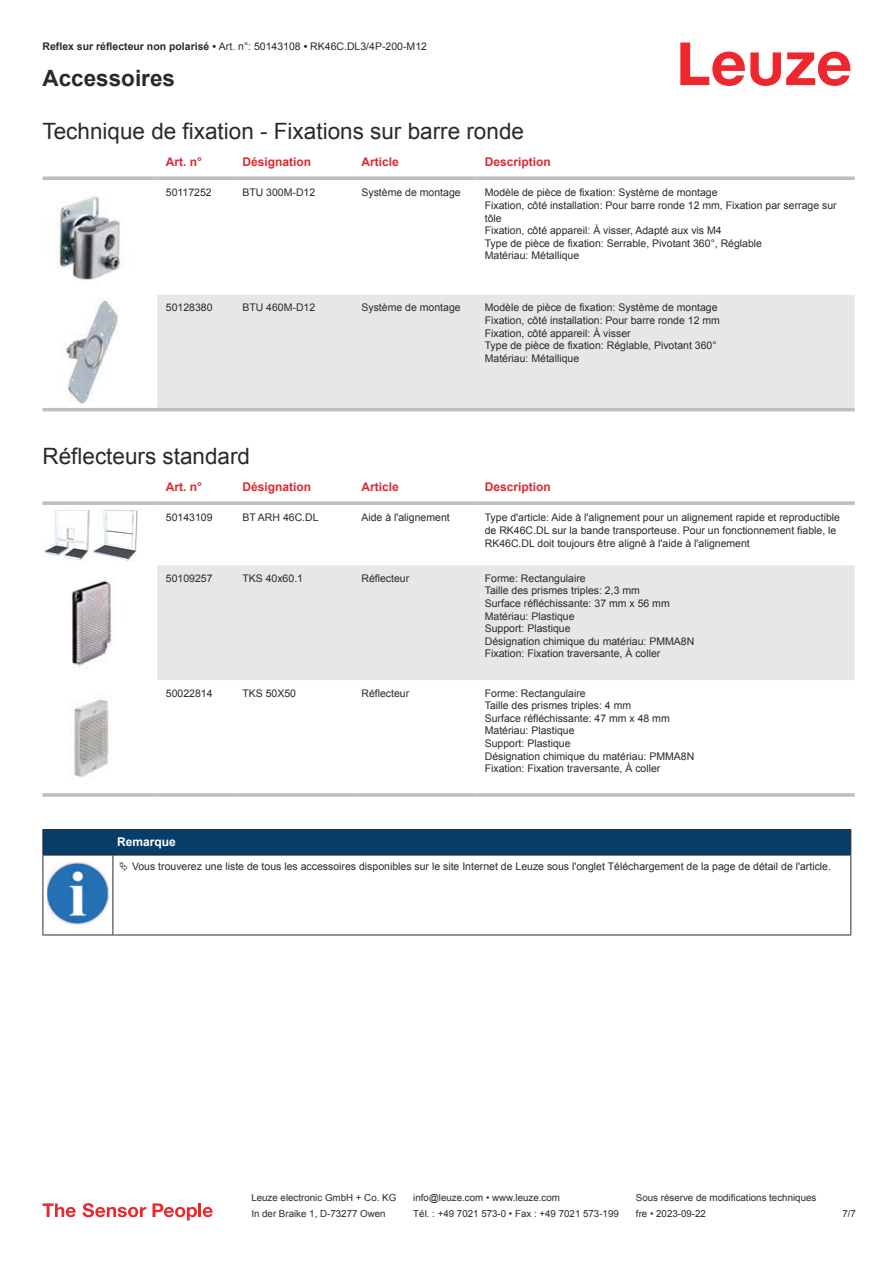
<style>
.page{position:relative;width:893px;height:1263px;background:#fff}
.page>*{position:absolute;margin:0;border:0;box-sizing:border-box;transform-origin:0 0}
.t1{font:22.5px "Arial";color:#2b292a}
.t2{font:700 22.5px "Arial";color:#2b292a}
.t3{font:700 12px "Arial";color:#db2a30}
.t4{font:700 12px "Arial";color:#fff}
.t5{font:10.5px/12.6px "Arial";color:#2b292a}
.t6{font:9.75px "Arial";color:#2b292a}
.s1{font-weight:700}
</style>
<div class="page">
<svg style="left:680px;top:43px;width:170px;height:43px"></svg>
<div style="left:157px;top:295px;width:698px;height:113px;background:#e6e7e9"></div>
<svg style="left:43px;top:176px;width:114px;height:4px"></svg>
<svg style="left:157px;top:176px;width:77px;height:4px"></svg>
<svg style="left:234px;top:176px;width:119px;height:4px"></svg>
<svg style="left:353px;top:176px;width:123px;height:4px"></svg>
<svg style="left:476px;top:176px;width:379px;height:4px;background:#c4c6c8"></svg>
<hr style="left:43px;top:408px;width:114px;height:3px;background:#bdbfc1">
<hr style="left:157px;top:408px;width:77px;height:3px;background:#bdbfc1">
<hr style="left:234px;top:408px;width:119px;height:3px;background:#bdbfc1">
<hr style="left:353px;top:408px;width:123px;height:3px;background:#bdbfc1">
<hr style="left:476px;top:408px;width:379px;height:3px;background:#bdbfc1">
<img style="left:57px;top:196px;width:65px;height:84px">
<img style="left:65px;top:299px;width:54px;height:106px">
<div style="left:157px;top:565px;width:698px;height:115px;background:#e6e7e9"></div>
<svg style="left:43px;top:501px;width:114px;height:4px"></svg>
<svg style="left:157px;top:501px;width:77px;height:4px"></svg>
<svg style="left:234px;top:501px;width:119px;height:4px"></svg>
<svg style="left:353px;top:501px;width:123px;height:4px"></svg>
<svg style="left:476px;top:501px;width:379px;height:4px;background:#c3c5c7"></svg>
<svg style="left:43px;top:793px;width:114px;height:4px"></svg>
<hr style="left:157px;top:793px;width:77px;height:4px;background:#c5c7c9">
<svg style="left:234px;top:793px;width:119px;height:4px"></svg>
<svg style="left:353px;top:793px;width:123px;height:4px"></svg>
<hr style="left:476px;top:793px;width:379px;height:4px;background:#c5c7c9">
<img style="left:43px;top:509px;width:95px;height:52px">
<img style="left:72px;top:580px;width:44px;height:87px">
<img style="left:73px;top:699px;width:36px;height:79px">
<hr style="left:43px;top:855px;width:70px;height:1px;background:#2b292a">
<svg style="left:43px;top:829px;width:808px;height:26px;background:#083c65"></svg>
<hr style="left:113px;top:855px;width:738px;height:1px;background:#2b292a">
<hr style="left:43px;top:855px;width:1px;height:75px;background:#2b292a">
<hr style="left:113px;top:855px;width:1px;height:75px;background:#2b292a">
<hr style="left:850px;top:855px;width:1px;height:75px;background:#2b292a">
<hr style="left:43px;top:934px;width:70px;height:1px;background:#2b292a">
<hr style="left:113px;top:934px;width:738px;height:1px;background:#2b292a">
<img style="left:47px;top:861px;width:61px;height:63px">
<svg style="left:43px;top:1203px;width:33px;height:14px"></svg>
<svg style="left:83px;top:1203px;width:63px;height:14px"></svg>
<svg style="left:153px;top:1203px;width:44px;height:17px"></svg>
<hr style="left:198px;top:1203px;width:3px;height:14px;background:#ed272d">
<svg style="left:203px;top:1207px;width:10px;height:10px"></svg>
<p class="t5" style="left:43px;top:41px;width:386px"><span class="s1">Reflex sur réflecteur non polarisé •</span> Art. n°: 50143108 <span class="s1">•</span> RK46C.DL3/4P-200-M12</p>
<h1 class="t2" style="left:43px;top:70px;width:134px">Accessoires</h1>
<h1 class="t1" style="left:43px;top:123px;width:483px">Technique de fixation - Fixations sur barre ronde</h1>
<p class="t3" style="left:166px;top:157px;width:38px">Art. n°</p>
<p class="t3" style="left:242px;top:157px;width:70px">Désignation</p>
<p class="t3" style="left:361px;top:157px;width:39px">Article</p>
<p class="t3" style="left:485px;top:157px;width:68px">Description</p>
<p class="t5" style="left:166px;top:187px;width:47px">50117252</p>
<p class="t5" style="left:242px;top:187px;width:74px">BTU 300M-D12</p>
<p class="t5" style="left:361px;top:187px;width:101px">Système de montage</p>
<p class="t5" style="left:485px;top:187px;width:353px">Modèle de pièce de fixation: Système de montage<br>Fixation, côté installation: Pour barre ronde 12 mm, Fixation par serrage sur tôle<br>Fixation, côté appareil: À visser, Adapté aux vis M4<br>Type de pièce de fixation: Serrable, Pivotant 360°, Réglable<br>Matériau: Métallique</p>
<p class="t5" style="left:166px;top:302px;width:48px">50128380</p>
<p class="t5" style="left:242px;top:302px;width:74px">BTU 460M-D12</p>
<p class="t5" style="left:361px;top:302px;width:101px">Système de montage</p>
<p class="t5" style="left:485px;top:302px;width:237px">Modèle de pièce de fixation: Système de montage Fixation, côté installation: Pour barre ronde 12 mm Fixation, côté appareil: À visser<br>Type de pièce de fixation: Réglable, Pivotant 360° Matériau: Métallique</p>
<h1 class="t1" style="left:43px;top:448px;width:209px">Réflecteurs standard</h1>
<p class="t3" style="left:166px;top:482px;width:38px">Art. n°</p>
<p class="t3" style="left:242px;top:482px;width:70px">Désignation</p>
<p class="t3" style="left:361px;top:482px;width:39px">Article</p>
<p class="t3" style="left:485px;top:482px;width:68px">Description</p>
<p class="t5" style="left:166px;top:512px;width:48px">50143109</p>
<p class="t5" style="left:242px;top:512px;width:78px">BT ARH 46C.DL</p>
<p class="t5" style="left:361px;top:512px;width:90px">Aide à l'alignement</p>
<p class="t5" style="left:485px;top:512px;width:357px">Type d'article: Aide à l'alignement pour un alignement rapide et reproductible de RK46C.DL sur la bande transporteuse. Pour un fonctionnement fiable, le<br>RK46C.DL doit toujours être aligné à l'aide à l'alignement</p>
<p class="t5" style="left:166px;top:573px;width:48px">50109257</p>
<p class="t5" style="left:242px;top:573px;width:62px">TKS 40x60.1</p>
<p class="t5" style="left:361px;top:573px;width:49px">Réflecteur</p>
<p class="t5" style="left:485px;top:573px;width:211px">Forme: Rectangulaire<br>Taille des prismes triples: 2,3 mm<br>Surface réfléchissante: 37 mm x 56 mm<br>Matériau: Plastique<br>Support: Plastique<br>Désignation chimique du matériau: PMMA8N<br>Fixation: Fixation traversante, À coller</p>
<p class="t5" style="left:166px;top:687px;width:48px">50022814</p>
<p class="t5" style="left:242px;top:687px;width:55px">TKS 50X50</p>
<p class="t5" style="left:361px;top:687px;width:49px">Réflecteur</p>
<p class="t5" style="left:485px;top:687px;width:211px">Forme: Rectangulaire<br>Taille des prismes triples: 4 mm<br>Surface réfléchissante: 47 mm x 48 mm<br>Matériau: Plastique<br>Support: Plastique<br>Désignation chimique du matériau: PMMA8N<br>Fixation: Fixation traversante, À coller</p>
<p class="t4" style="left:117px;top:838px;width:60px">Remarque</p>
<p class="t5" style="left:132px;top:861px;width:700px">Vous trouverez une liste de tous les accessoires disponibles sur le site Internet de Leuze sous l'onglet Téléchargement de la page de détail de l'article.</p>
<p class="t6" style="left:251px;top:1194px;width:146px">Leuze electronic GmbH + Co. KG</p>
<p class="t6" style="left:413px;top:1194px;width:148px">info@leuze.com • www.leuze.com</p>
<p class="t6" style="left:636px;top:1194px;width:182px">Sous réserve de modifications techniques</p>
<p class="t6" style="left:251px;top:1210px;width:136px">In der Braike 1, D-73277 Owen</p>
<p class="t6" style="left:413px;top:1210px;width:207px">Tél. : +49 7021 573-0 • Fax : +49 7021 573-199</p>
<p class="t6" style="left:636px;top:1210px;width:72px">fre • 2023-09-22</p>
<p class="t6" style="left:842px;top:1210px;width:15px">7 /7</p>
</div>
